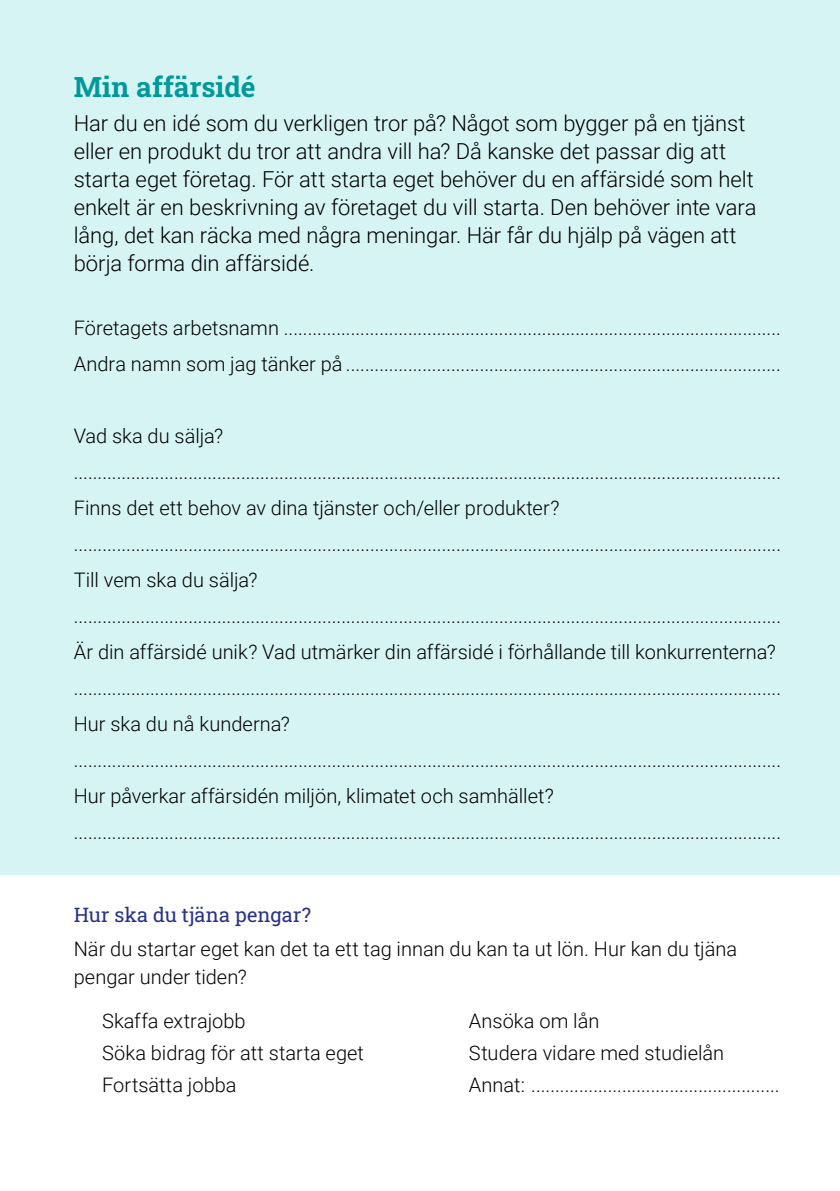
<style>
.page{position:relative;width:840px;height:1191px;background:#fff}
.page>*{position:absolute;margin:0;border:0;box-sizing:border-box;transform-origin:0 0}
.t1{font:700 28px "Roboto Slab";color:#099}
.t2{font:300 22px/28px "Roboto";letter-spacing:-.005em;color:#000}
.t3{font:300 20px/36px "Roboto";color:#000}
.t4{font:20px "Roboto Slab";letter-spacing:.005em;color:#293188}
</style>
<div class="page">
<div style="left:0;top:0;width:840px;height:874px;background:#d7f4f4"></div>
<h1 class="t1" style="left:74px;top:68px;width:183px">Min affärsidé</h1>
<p class="t2" style="left:74px;top:108px;width:685px">Har du en idé som du verkligen tror på? Något som bygger på en tjänst eller en produkt du tror att andra vill ha? Då kanske det passar dig att starta eget företag. För att starta eget behöver du en affärsidé som helt enkelt är en beskrivning av företaget du vill starta. Den behöver inte vara lång, det kan räcka med några meningar. Här får du hjälp på vägen att börja forma din affärsidé.</p>
<p class="t3" style="left:74px;top:309px;width:709px">Företagets arbetsnamn ........................................................................................................<br>Andra namn som jag tänker på ...........................................................................................</p>
<p class="t3" style="left:74px;top:417px;width:709px">Vad ska du sälja? ....................................................................................................................................................<br>Finns det ett behov av dina tjänster och/eller produkter? ....................................................................................................................................................<br>Till vem ska du sälja? ....................................................................................................................................................<br>Är din affärsidé unik? Vad utmärker din affärsidé i förhållande till konkurrenterna? ....................................................................................................................................................<br>Hur ska du nå kunderna? ....................................................................................................................................................<br>Hur påverkar affärsidén miljön, klimatet och samhället? ....................................................................................................................................................</p>
<p class="t4" style="left:74px;top:901px;width:239px">Hur ska du tjäna pengar?</p>
<p class="t3" style="left:74px;top:934px;width:665px;line-height:28px">När du startar eget kan det ta ett tag innan du kan ta ut lön. Hur kan du tjäna pengar under tiden?</p>
<p class="t3" style="left:102px;top:1004px;width:264px;line-height:32px">Skaffa extrajobb<br>Söka bidrag för att starta eget<br>Fortsätta jobba</p>
<p class="t3" style="left:469px;top:1004px;width:312px;line-height:32px">Ansöka om lån<br>Studera vidare med studielån<br>Annat: ....................................................</p>
</div>
